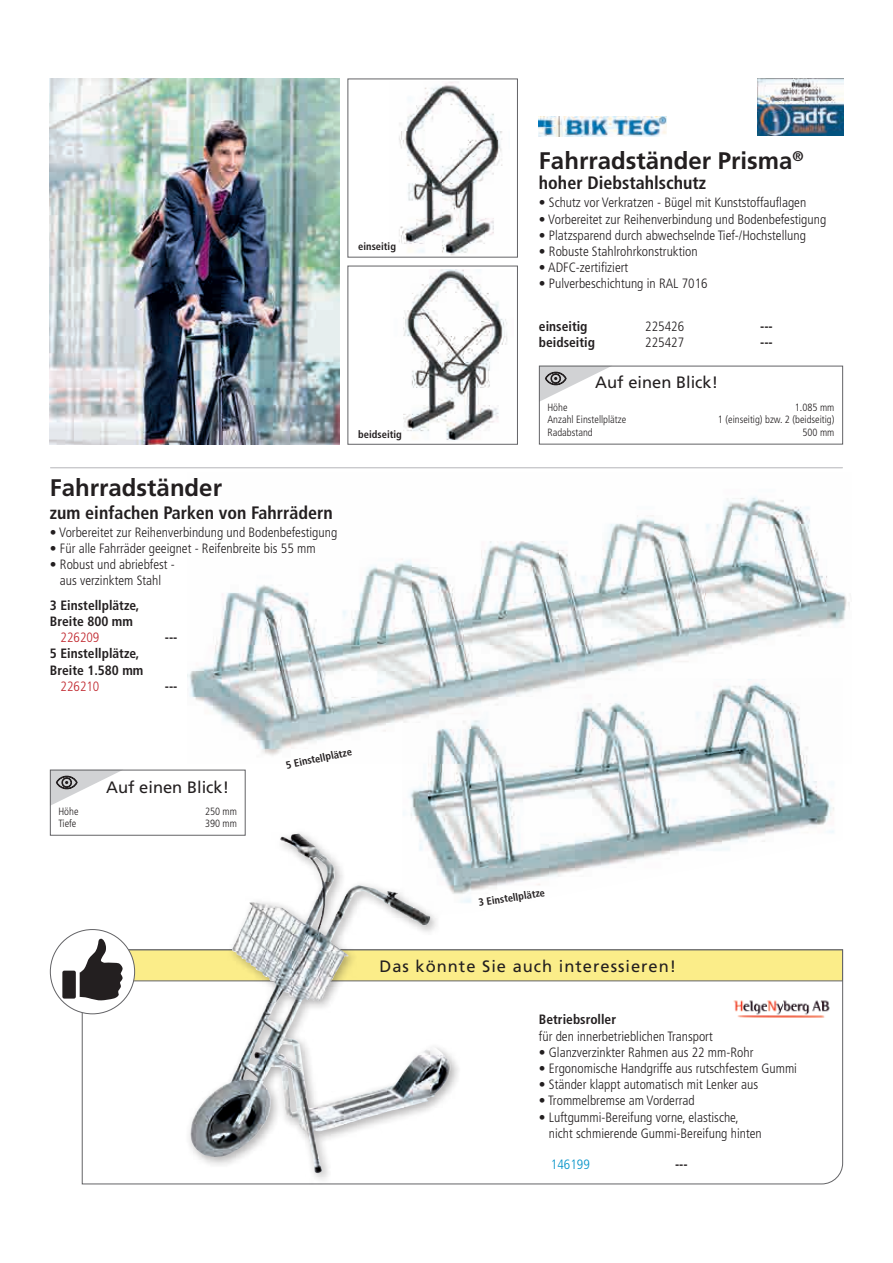
<style>
.page{position:relative;width:893px;height:1263px;background:#fff}
.page>*{position:absolute;margin:0;border:0;box-sizing:border-box;transform-origin:0 0}
.t1{font:700 24px "Frutiger LT";color:#231f20}
.t2{font:700 condensed 18px "Frutiger LT";color:#231f20}
.t3{font:16.5px "Frutiger LT";letter-spacing:.06em;color:#231f20}
.t4{font:16.5px "Frutiger LT";color:#231f20}
.t5{font:300 condensed 13.5px/16.2px "Frutiger LT";color:#231f20;text-align:center}
.t6{font:700 condensed 13.5px/16.2px "Frutiger LT";color:#231f20}
.t7{font:300 condensed 13.5px "Frutiger LT";color:#c0262d}
.t8{font:300 condensed 13.5px "Frutiger LT";color:#0092c8}
.t9{font:300 condensed 10.5px "Frutiger LT";color:#231f20}
.t10{font:700 condensed 10.5px "Frutiger LT";color:#231f20}
</style>
<div class="page">
<hr style="left:51px;top:467px;width:791px;height:1px;background:#bcbdc0">
<img style="left:192px;top:501px;width:653px;height:249px">
<svg style="left:81px;top:949px;width:762px;height:236px"></svg>
<div style="left:50px;top:929px;width:85px;height:85px;background:#fff;border-radius:50%"></div>
<svg style="left:80px;top:939px;width:43px;height:61px"></svg>
<div style="left:62px;top:971px;width:14px;height:27px;background:#231f20;border-radius:2px"></div>
<img style="left:728px;top:993px;width:106px;height:30px">
<svg style="left:541px;top:368px;width:66px;height:33px"></svg>
<div style="left:539px;top:366px;width:304px;height:78px;border:1px solid #636366"></div>
<svg style="left:52px;top:772px;width:66px;height:33px"></svg>
<div style="left:50px;top:770px;width:196px;height:66px;border:1px solid #636366"></div>
<img style="left:399px;top:81px;width:104px;height:174px">
<img style="left:403px;top:269px;width:104px;height:171px">
<img style="left:539px;top:117px;width:127px;height:20px">
<img style="left:402px;top:679px;width:440px;height:224px">
<img style="left:412px;top:685px;width:416px;height:205px">
<div style="left:184px;top:828px;width:279px;height:357px;background:#231f20;opacity:.35"></div>
<img style="left:188px;top:835px;width:135px;height:328px">
<img style="left:757px;top:79px;width:86px;height:56px">
<img style="left:50px;top:79px;width:289px;height:365px">
<p class="t10" style="left:358px;top:240px;width:39px">einseitig</p>
<h1 class="t1" style="left:50px;top:473px;width:174px">Fahrradständer</h1>
<h2 class="t2" style="left:50px;top:502px;width:284px">zum einfachen Parken von Fahrrädern</h2>
<p class="t5" style="left:50px;top:524px;width:289px">• Vorbereitet zur Reihenverbindung und Bodenbefestigung</p>
<p class="t5" style="left:50px;top:540px;width:267px">• Für alle Fahrräder geeignet - Reifenbreite bis 55 mm</p>
<p class="t5" style="left:50px;top:556px;width:126px">• Robust und abriebfest - aus verzinktem Stahl</p>
<p class="t6" style="left:50px;top:597px;width:91px">3 Einstellplätze,<br>Breite 800 mm</p>
<p class="t7" style="left:61px;top:630px;width:40px">226209</p>
<p class="t6" style="left:165px;top:629px;width:14px">---</p>
<p class="t6" style="left:50px;top:645px;width:95px">5 Einstellplätze,<br>Breite 1.580 mm</p>
<p class="t7" style="left:61px;top:678px;width:40px">226210</p>
<p class="t6" style="left:165px;top:678px;width:14px">---</p>
<p class="t10" style="left:358px;top:428px;width:45px">beidseitig</p>
<p class="t4" style="left:106px;top:777px;width:124px">Auf einen Blick!</p>
<p class="t9" style="left:58px;top:805px;width:22px">Höhe</p>
<p class="t9" style="left:205px;top:805px;width:34px">250 mm</p>
<p class="t9" style="left:58px;top:818px;width:19px">Tiefe</p>
<p class="t9" style="left:205px;top:818px;width:34px">390 mm</p>
<p class="t10" style="left:285px;top:759px;width:69px;rotate:-12deg">5 Einstellplätze</p>
<h1 class="t1" style="left:539px;top:147px;width:266px">Fahrradständer Prisma<sup>®</sup></h1>
<h2 class="t2" style="left:539px;top:173px;width:169px">hoher Diebstahlschutz</h2>
<p class="t5" style="left:539px;top:195px;width:269px">• Schutz vor Verkratzen - Bügel mit Kunststoffauflagen</p>
<p class="t5" style="left:539px;top:211px;width:289px">• Vorbereitet zur Reihenverbindung und Bodenbefestigung</p>
<p class="t5" style="left:539px;top:227px;width:268px">• Platzsparend durch abwechselnde Tief-/Hochstellung</p>
<p class="t5" style="left:539px;top:243px;width:160px">• Robuste Stahlrohrkonstruktion</p>
<p class="t5" style="left:539px;top:260px;width:91px">• ADFC-zertifiziert</p>
<p class="t5" style="left:539px;top:276px;width:170px">• Pulverbeschichtung in RAL 7016</p>
<p class="t6" style="left:539px;top:318px;width:50px">einseitig</p>
<p class="t5" style="left:645px;top:319px;width:40px">225426</p>
<p class="t6" style="left:760px;top:318px;width:14px">---</p>
<p class="t6" style="left:539px;top:335px;width:58px">beidseitig</p>
<p class="t5" style="left:645px;top:335px;width:40px">225427</p>
<p class="t6" style="left:760px;top:335px;width:14px">---</p>
<p class="t4" style="left:595px;top:372px;width:124px">Auf einen Blick!</p>
<p class="t9" style="left:547px;top:401px;width:22px">Höhe</p>
<p class="t9" style="left:795px;top:401px;width:41px">1.085 mm</p>
<p class="t9" style="left:547px;top:414px;width:80px">Anzahl Einstellplätze</p>
<p class="t9" style="left:718px;top:414px;width:118px">1 (einseitig) bzw. 2 (beidseitig)</p>
<p class="t9" style="left:547px;top:426px;width:47px">Radabstand</p>
<p class="t9" style="left:802px;top:426px;width:34px">500 mm</p>
<p class="t10" style="left:478px;top:897px;width:69px;rotate:-9deg">3 Einstellplätze</p>
<p class="t3" style="left:379px;top:956px;width:298px">Das könnte Sie auch interessieren!</p>
<p class="t6" style="left:539px;top:1011px;width:79px">Betriebsroller</p>
<p class="t5" style="left:539px;top:1028px;width:175px">für den innerbetrieblichen Transport</p>
<p class="t5" style="left:539px;top:1044px;width:216px">• Glanzverzinkter Rahmen aus 22 mm-Rohr</p>
<p class="t5" style="left:539px;top:1060px;width:260px">• Ergonomische Handgriffe aus rutschfestem Gummi</p>
<p class="t5" style="left:539px;top:1076px;width:221px">• Ständer klappt automatisch mit Lenker aus</p>
<p class="t5" style="left:539px;top:1093px;width:157px">• Trommelbremse am Vorderrad</p>
<p class="t5" style="left:549px;top:1109px;width:214px;text-align:left;text-indent:-10px">• Luftgummi-Bereifung vorne, elastische, nicht schmierende Gummi-Bereifung hinten</p>
<p class="t8" style="left:551px;top:1156px;width:40px">146199</p>
<p class="t6" style="left:675px;top:1156px;width:14px">---</p>
</div>
